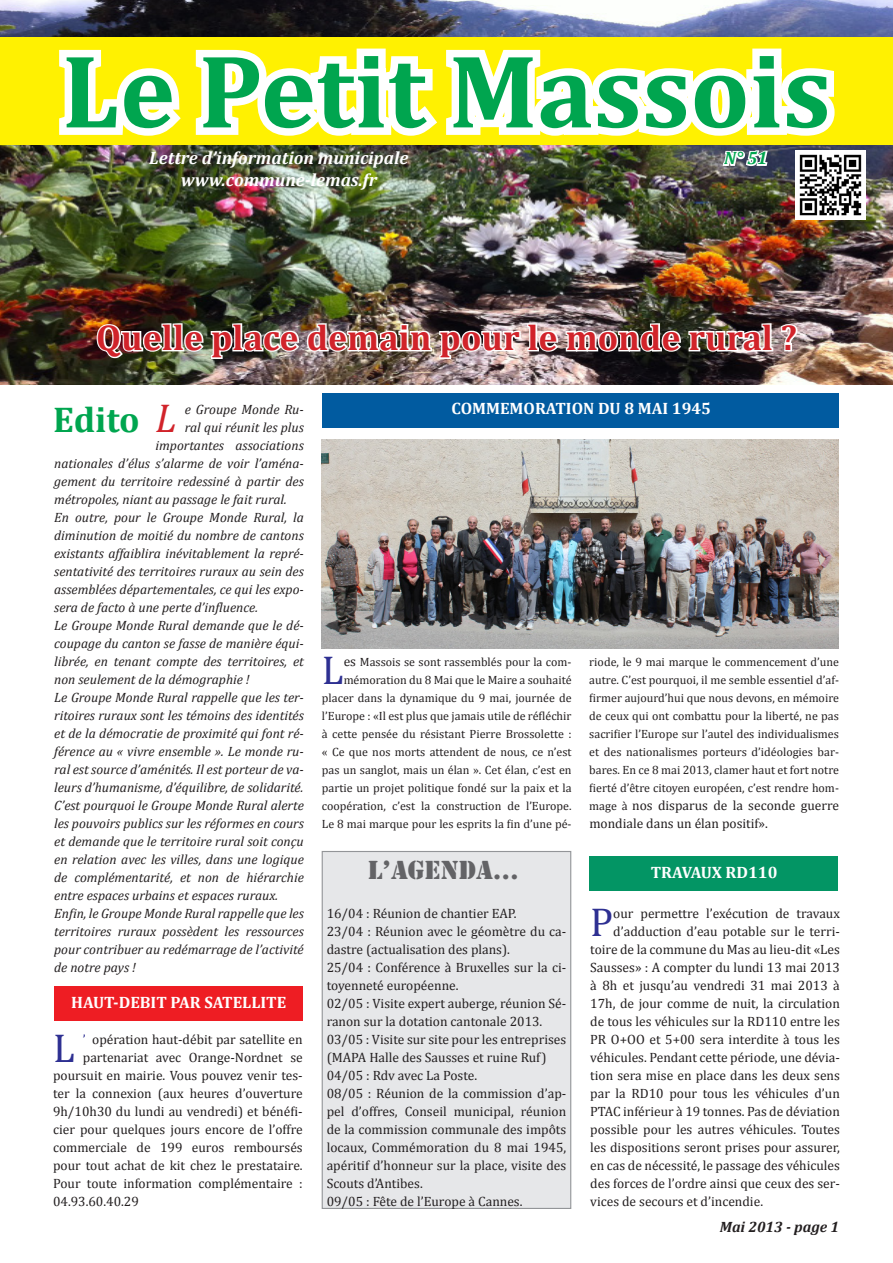
<style>
.page{position:relative;width:893px;height:1263px;background:#fff}
.page>*{position:absolute;margin:0;border:0;box-sizing:border-box;transform-origin:0 0}
.t1{font:700 105px "Cambria";color:#00a54f}
.t2{font:40.5px "Cambria";color:#2e3092}
.t3{font:italic 40.5px "Cambria";color:#d1232a}
.t4{font:700 36px "Cambria";color:#d1232a}
.t5{font:700 36px "Cambria";color:#00a54f}
.t6{font:27px "Stencil";color:#636366}
.t7{font:italic 700 18px/21.6px "Cambria";color:#fff;text-align:center}
.t8{font:italic 700 18px "Cambria";color:#00a54f}
.t9{font:700 16.5px "Cambria";color:#fff}
.t10{font:italic 700 15px "Cambria";color:#231f20}
.t11{font:13.5px/18px "Cambria";color:#231f20}
.t12{font:italic 13.5px "Cambria";color:#231f20}
.t13{font:12px/18px "Cambria";color:#231f20;text-align:right}
.s1{color:#2e3092}
.s2{font-size:13.5px}
.s3{font-size:12px}
</style>
<div class="page">
<img style="left:0;top:0;width:893px;height:385px">
<div style="left:0;top:37px;width:893px;height:108px;background:#fff101"></div>
<img style="left:48px;top:48px;width:799px;height:142px">
<img style="left:795px;top:151px;width:71px;height:68px">
<img style="left:95px;top:322px;width:704px;height:38px">
<div style="left:322px;top:851px;width:249px;height:358px;background:#e6e7e9;border:1px solid #939598"></div>
<div style="left:589px;top:857px;width:249px;height:34px;background:#039564"></div>
<div style="left:54px;top:987px;width:249px;height:34px;background:#ee1d23"></div>
<div style="left:323px;top:393px;width:516px;height:34px;background:#015ba0"></div>
<img style="left:322px;top:440px;width:517px;height:208px">
<h1 class="t1" style="left:62px;top:28px;width:771px">Le Petit Massois</h1>
<h3 class="t8" style="left:724px;top:147px;width:45px">N° 51</h3>
<h3 class="t7" style="left:149px;top:147px;width:261px">Lettre d’information municipale www.commune-lemas.fr</h3>
<h3 class="t4" style="left:96px;top:316px;width:702px">Quelle place demain pour le monde rural ?</h3>
<h2 class="t3" style="left:155px;top:394px;width:23px">L</h2>
<p class="t12" style="left:185px;top:401px;width:121px">e Groupe Monde Ru-</p>
<h3 class="t5" style="left:53px;top:398px;width:88px">Edito</h3>
<p class="t12" style="left:185px;top:419px;width:121px">ral qui réunit les plus</p>
<p class="t12" style="left:155px;top:437px;width:150px">importantes associations</p>
<p class="t12" style="left:54px;top:455px;width:251px">nationales d’élus s’alarme de voir l’aména-</p>
<p class="t12" style="left:54px;top:473px;width:251px">gement du territoire redessiné à partir des</p>
<p class="t12" style="left:54px;top:491px;width:234px">métropoles, niant au passage le fait rural.</p>
<p class="t12" style="left:54px;top:509px;width:251px">En outre, pour le Groupe Monde Rural, la</p>
<p class="t12" style="left:54px;top:527px;width:251px">diminution de moitié du nombre de cantons</p>
<p class="t12" style="left:54px;top:545px;width:251px">existants affaiblira inévitablement la repré-</p>
<p class="t12" style="left:54px;top:563px;width:251px">sentativité des territoires ruraux au sein des</p>
<p class="t12" style="left:54px;top:581px;width:251px">assemblées départementales, ce qui les expo-</p>
<p class="t12" style="left:54px;top:599px;width:205px">sera de facto à une perte d’influence.</p>
<p class="t12" style="left:54px;top:617px;width:251px">Le Groupe Monde Rural demande que le dé-</p>
<p class="t12" style="left:54px;top:635px;width:251px">coupage du canton se fasse de manière équi-</p>
<p class="t12" style="left:54px;top:653px;width:251px">librée, en tenant compte des territoires, et</p>
<p class="t12" style="left:54px;top:671px;width:197px">non seulement de la démographie !</p>
<p class="t12" style="left:54px;top:689px;width:251px">Le Groupe Monde Rural rappelle que les ter-</p>
<p class="t12" style="left:54px;top:707px;width:251px">ritoires ruraux sont les témoins des identités</p>
<p class="t12" style="left:54px;top:725px;width:251px">et de la démocratie de proximité qui font ré-</p>
<p class="t12" style="left:54px;top:743px;width:251px">férence au « vivre ensemble ». Le monde ru-</p>
<p class="t12" style="left:54px;top:761px;width:251px">ral est source d’aménités. Il est porteur de va-</p>
<p class="t12" style="left:54px;top:779px;width:251px">leurs d’humanisme, d’équilibre, de solidarité.</p>
<p class="t12" style="left:54px;top:797px;width:251px">C’est pourquoi le Groupe Monde Rural alerte</p>
<p class="t12" style="left:54px;top:815px;width:251px">les pouvoirs publics sur les réformes en cours</p>
<p class="t12" style="left:54px;top:833px;width:251px">et demande que le territoire rural soit conçu</p>
<p class="t12" style="left:54px;top:851px;width:251px">en relation avec les villes, dans une logique</p>
<p class="t12" style="left:54px;top:869px;width:251px">de complémentarité, et non de hiérarchie</p>
<p class="t12" style="left:54px;top:887px;width:226px">entre espaces urbains et espaces ruraux.</p>
<p class="t12" style="left:54px;top:905px;width:251px">Enfin, le Groupe Monde Rural rappelle que les</p>
<p class="t12" style="left:54px;top:923px;width:251px">territoires ruraux possèdent les ressources</p>
<p class="t12" style="left:54px;top:941px;width:251px">pour contribuer au redémarrage de l’activité</p>
<p class="t12" style="left:54px;top:959px;width:83px">de notre pays !</p>
<p class="t9" style="left:71px;top:992px;width:217px">HAUT-DEBIT PAR SATELLITE</p>
<h2 class="t2" style="left:53px;top:1024px;width:23px">L</h2>
<p class="t11" style="left:83px;top:1030px;width:221px"><span class="s1">’</span> opération haut-débit par satellite en</p>
<p class="t11" style="left:83px;top:1048px;width:221px">partenariat avec Orange-Nordnet se</p>
<p class="t11" style="left:53px;top:1066px;width:251px">poursuit en mairie. Vous pouvez venir tes-</p>
<p class="t11" style="left:53px;top:1084px;width:251px">ter la connexion (aux heures d’ouverture</p>
<p class="t11" style="left:53px;top:1102px;width:251px">9h/10h30 du lundi au vendredi) et bénéfi-</p>
<p class="t11" style="left:53px;top:1120px;width:251px">cier pour quelques jours encore de l’offre</p>
<p class="t11" style="left:53px;top:1138px;width:251px">commerciale de 199 euros remboursés</p>
<p class="t11" style="left:53px;top:1156px;width:251px">pour tout achat de kit chez le prestataire.</p>
<p class="t11" style="left:53px;top:1174px;width:251px">Pour toute information complémentaire :</p>
<p class="t11" style="left:53px;top:1192px;width:87px">04.93.60.40.29</p>
<p class="t9" style="left:451px;top:398px;width:261px">COMMEMORATION DU 8 MAI 1945</p>
<h2 class="t2" style="left:322px;top:646px;width:23px">L</h2>
<p class="t13" style="left:322px;top:653px;width:251px"><span class="s2">es</span> Massois se sont rassemblés pour la com&shy;mémoration du 8 Mai que le Maire a souhaité placer dans la dynamique du 9 mai, journée de l’Europe : «Il est plus que jamais utile de réfléchir à cette pensée du résistant Pierre Brossolette : « Ce que nos morts attendent de nous, ce n’est pas un sanglot, mais un élan ». Cet élan, c’est en partie un projet politique fondé sur la paix et la coopération, c’est la construction de l’Europe.<br>Le 8 mai marque pour les esprits la fin d’une pé-</p>
<p class="t13" style="left:589px;top:653px;width:251px;text-align:justify">riode, le 9 mai marque le commencement d’une autre. C’est pourquoi, il me semble essentiel d’af&shy;firmer aujourd’hui que nous devons, en mémoire de ceux qui ont combattu pour la liberté, ne pas sacrifier l’Europe sur l’autel des individualismes et des nationalismes porteurs d’idéologies bar&shy;bares. En ce 8 mai 2013, clamer haut et fort notre fierté d’être citoyen européen, c’est rendre hom-</p>
<p class="t11" style="left:589px;top:796px;width:251px"><span class="s3">mage à</span> nos disparus de la seconde guerre mondiale dans un élan positif».</p>
<h3 class="t6" style="left:368px;top:855px;width:153px">L’AGENDA...</h3>
<p class="t11" style="left:327px;top:904px;width:241px">16/04 : Réunion de chantier EAP.<br>23/04 : Réunion avec le géomètre du ca&shy;dastre (actualisation des plans).<br>25/04 : Conférence à Bruxelles sur la ci&shy;toyenneté européenne.<br>02/05 : Visite expert auberge, réunion Sé&shy;ranon sur la dotation cantonale 2013.<br>03/05 : Visite sur site pour les entreprises (MAPA Halle des Sausses et ruine Ruf)<br>04/05 : Rdv avec La Poste.<br>08/05 : Réunion de la commission d’ap&shy;pel d’offres, Conseil municipal, réunion de la commission communale des impôts locaux, Commémoration du 8 mai 1945, apéritif d’honneur sur la place, visite des Scouts d’Antibes.<br>09/05 : Fête de l’Europe à Cannes.</p>
<h2 class="t2" style="left:590px;top:898px;width:25px">P</h2>
<p class="t11" style="left:613px;top:904px;width:228px">our permettre l’exécution de travaux</p>
<p class="t9" style="left:651px;top:862px;width:128px">TRAVAUX RD110</p>
<p class="t11" style="left:613px;top:922px;width:228px">d’adduction d’eau potable sur le terri-</p>
<p class="t11" style="left:590px;top:940px;width:251px">toire de la commune du Mas au lieu-dit «Les</p>
<p class="t11" style="left:590px;top:958px;width:251px">Sausses» : A compter du lundi 13 mai 2013</p>
<p class="t11" style="left:590px;top:976px;width:251px">à 8h et jusqu’au vendredi 31 mai 2013 à</p>
<p class="t11" style="left:590px;top:994px;width:251px">17h, de jour comme de nuit, la circulation</p>
<p class="t11" style="left:590px;top:1012px;width:251px">de tous les véhicules sur la RD110 entre les</p>
<p class="t11" style="left:590px;top:1030px;width:251px">PR O+OO et 5+00 sera interdite à tous les</p>
<p class="t11" style="left:590px;top:1048px;width:251px">véhicules. Pendant cette période, une dévia-</p>
<p class="t11" style="left:590px;top:1066px;width:251px">tion sera mise en place dans les deux sens</p>
<p class="t11" style="left:590px;top:1084px;width:251px">par la RD10 pour tous les véhicules d’un</p>
<p class="t11" style="left:590px;top:1102px;width:251px">PTAC inférieur à 19 tonnes. Pas de déviation</p>
<p class="t11" style="left:590px;top:1120px;width:251px">possible pour les autres véhicules. Toutes</p>
<p class="t11" style="left:590px;top:1138px;width:251px">les dispositions seront prises pour assurer,</p>
<p class="t11" style="left:590px;top:1156px;width:251px">en cas de nécessité, le passage des véhicules</p>
<p class="t11" style="left:590px;top:1174px;width:251px">des forces de l’ordre ainsi que ceux des ser-</p>
<p class="t11" style="left:590px;top:1192px;width:174px">vices de secours et d’incendie.</p>
<p class="t10" style="left:720px;top:1218px;width:121px">Mai 2013 - page 1</p>
</div>
